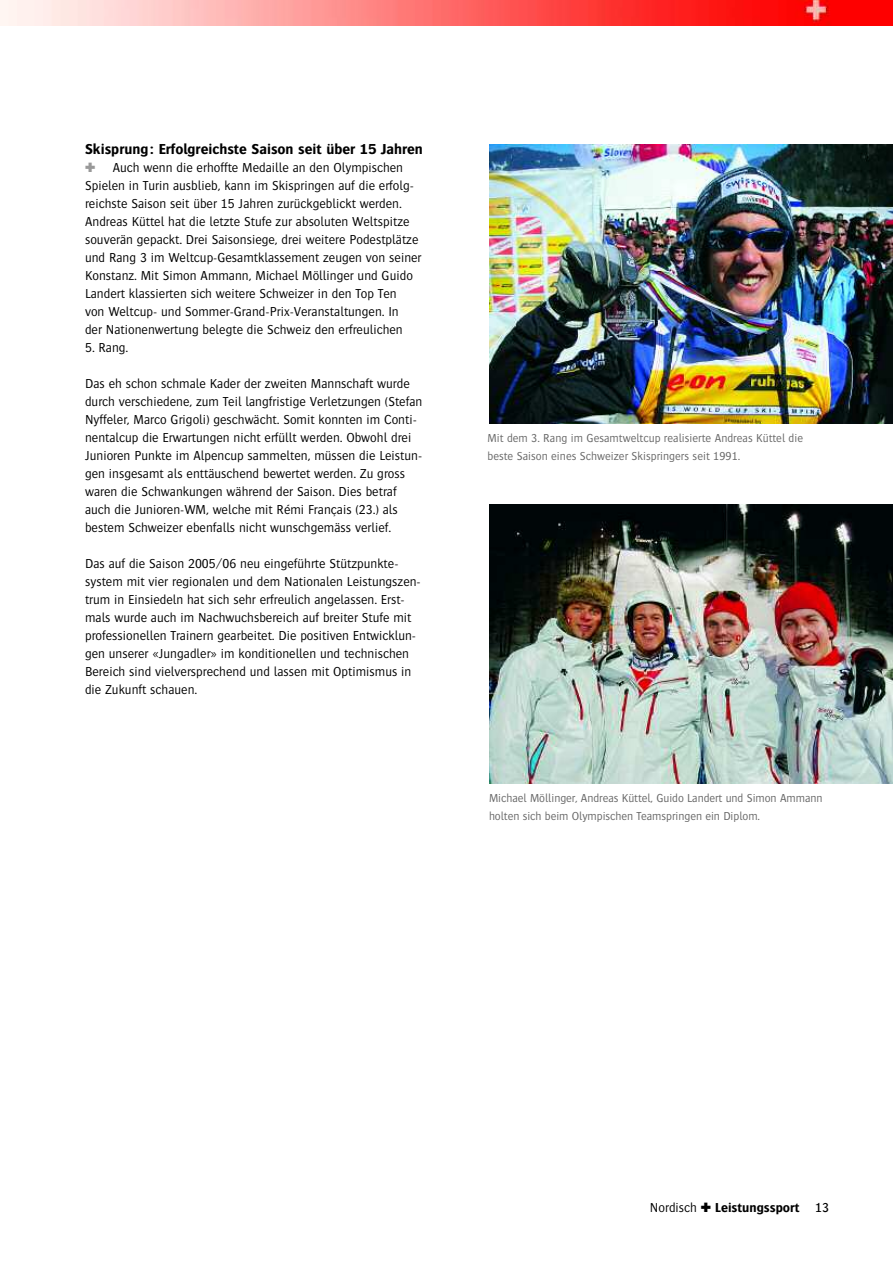
<style>
.page{position:relative;width:893px;height:1263px;background:#fff}
.page>*{position:absolute;margin:0;border:0;box-sizing:border-box;transform-origin:0 0}
.t1{font:700 15px "Bosis";color:#000}
.t2{font:300 13.5px/18px "Bosis";color:#000}
.t3{font:700 13.5px "Bosis";color:#000}
.t4{font:300 12px/18px "Bosis";letter-spacing:-.005em;color:#666}
.s1{font-weight:300}
.s2{font-weight:500}
</style>
<div class="page">
<svg style="left:0;top:25px;width:893px;height:1px"></svg>
<img style="left:0;top:0;width:893px;height:25px">
<img style="left:489px;top:145px;width:404px;height:279px">
<img style="left:489px;top:505px;width:404px;height:279px">
<p class="t1" style="left:85px;top:140px;width:339px">Skisprung: Erfolgreichste Saison seit über 15 Jahren</p>
<p class="t2" style="left:85px;top:158px;width:338px;text-indent:28px">Auch wenn die erhoffte Medaille an den Olympischen Spielen in Turin ausblieb, kann im Skispringen auf die erfolg&shy;reichste Saison seit über 15 Jahren zurückgeblickt werden.<br>Andreas Küttel hat die letzte Stufe zur absoluten Weltspitze souverän gepackt. Drei Saisonsiege, drei weitere Podestplätze und Rang 3 im Weltcup-Gesamtklassement zeugen von seiner Konstanz. Mit Simon Ammann, Michael Möllinger und Guido Landert klassierten sich weitere Schweizer in den Top Ten<br>von Weltcup- und Sommer-Grand-Prix-Veranstaltungen. In<br>der Nationenwertung belegte die Schweiz den erfreulichen</p>
<p class="t2" style="left:85px;top:338px;width:45px">5. Rang.</p>
<p class="t2" style="left:85px;top:374px;width:339px">Das eh schon schmale Kader der zweiten Mannschaft wurde durch verschiedene, zum Teil langfristige Verletzungen (Stefan Nyffeler, Marco Grigoli) geschwächt. Somit konnten im Conti&shy;nentalcup die Erwartungen nicht erfüllt werden. Obwohl drei Junioren Punkte im Alpencup sammelten, müssen die Leistun&shy;gen insgesamt als enttäuschend bewertet werden. Zu gross waren die Schwankungen während der Saison. Dies betraf auch die Junioren-WM, welche mit Rémi Français (23.) als bestem Schweizer ebenfalls nicht wunschgemäss verlief.</p>
<p class="t2" style="left:85px;top:554px;width:337px">Das auf die Saison 2005/06 neu eingeführte Stützpunkte&shy;system mit vier regionalen und dem Nationalen Leistungszen&shy;trum in Einsiedeln hat sich sehr erfreulich angelassen. Erst&shy;mals wurde auch im Nachwuchsbereich auf breiter Stufe mit professionellen Trainern gearbeitet. Die positiven Entwicklun&shy;gen unserer «Jungadler» im konditionellen und technischen Bereich sind vielversprechend und lassen mit Optimismus in die Zukunft schauen.</p>
<p class="t4" style="left:487px;top:429px;width:317px">Mit dem 3. Rang im Gesamtweltcup realisierte Andreas Küttel die beste Saison eines Schweizer Skispringers seit 1991.</p>
<p class="t4" style="left:489px;top:789px;width:335px">Michael Möllinger, Andreas Küttel, Guido Landert und Simon Ammann holten sich beim Olympischen Teamspringen ein Diplom.</p>
<p class="t3" style="left:650px;top:1199px;width:181px"><span class="s1">Nordisch</span> ✚ Leistungssport <span class="s2">13</span></p>
</div>
